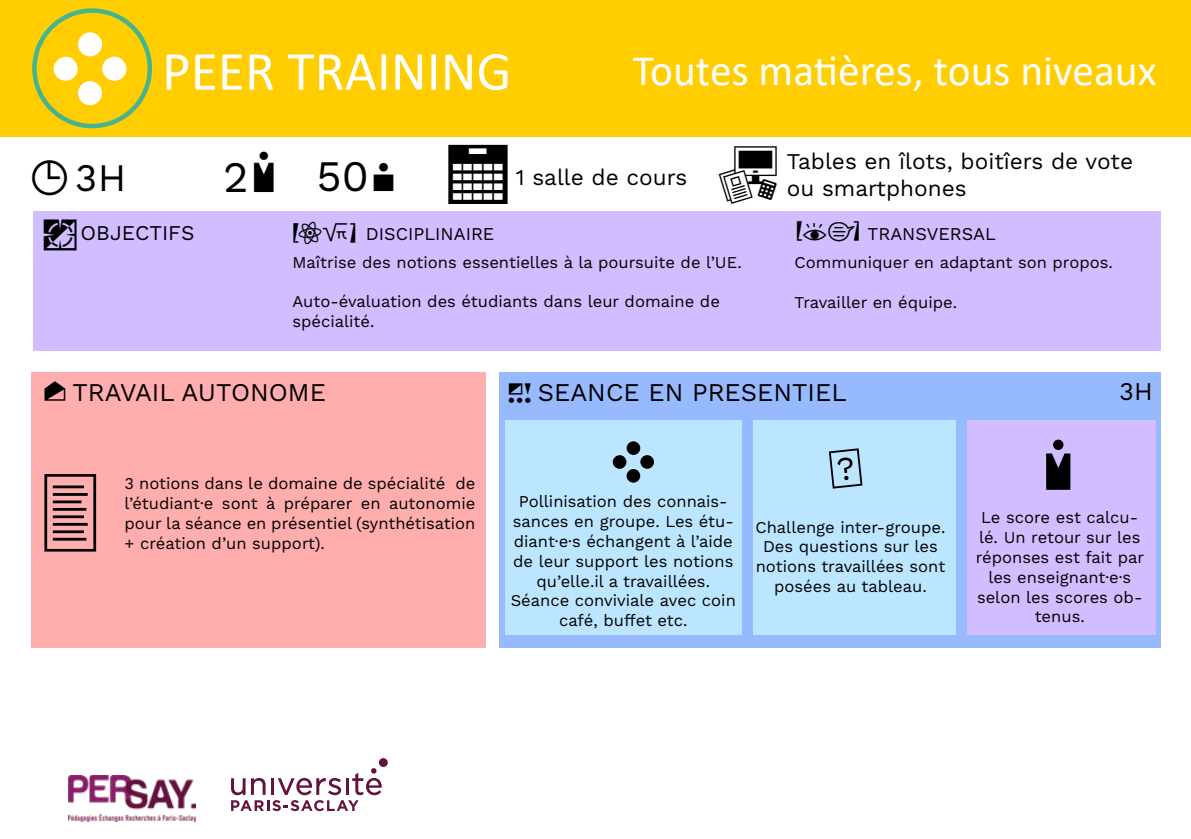
<style>
.page{position:relative;width:1191px;height:839px;background:#fff}
.page>*{position:absolute;margin:0;border:0;box-sizing:border-box;transform-origin:0 0}
.t1{font:111px "Pictogogie 09";color:#000}
.t2{font:63px "Pictogogie 09";color:#000}
.t3{font:61.5px "Pictogogie 09";color:#000}
.t4{font:55.5px "Calibri";color:#fff}
.t5{font:54px "Pictogogie 09";color:#000}
.t6{font:43.5px "Calibri";color:#fff}
.t7{font:43.5px "Pictogogie 09";color:#000}
.t8{font:39px "Work Sans";color:#000}
.t9{font:25.5px "Work Sans";color:#000}
.t10{font:22.5px/27px "Work Sans";color:#000}
.t11{font:21px "Work Sans";color:#000}
.t12{font:18px "Work Sans";color:#000}
.t13{font:18px "Pictogogie 09";color:#000}
.t14{font:16.5px/19.8px "Work Sans";color:#000;text-align:center}
.s1{font-family:"Pictogogie 09";font-size:111px}
.s2{font-family:"Pictogogie 09";font-size:49.5px}
.s3{font-family:"Pictogogie 09";font-size:37.5px}
.s4{font-family:"Pictogogie 09";font-size:28.5px}
.s5{font-family:"Pictogogie 09"}
.s6{font-family:"Pictogogie 09";font-size:18px}
</style>
<div class="page">
<div style="left:0;top:0;width:1191px;height:136px;background:#ffcd00"></div>
<div style="left:32px;top:8px;width:120px;height:120px;border:4px solid #46b48c;border-radius:50%"></div>
<div style="left:33px;top:212px;width:1128px;height:139px;background:#d1bdff"></div>
<div style="left:32px;top:372px;width:454px;height:276px;background:#ffadad"></div>
<div style="left:500px;top:372px;width:661px;height:276px;background:#97baff"></div>
<div style="left:506px;top:420px;width:236px;height:214px;background:#bce6ff"></div>
<div style="left:753px;top:421px;width:203px;height:213px;background:#bce6ff"></div>
<div style="left:967px;top:420px;width:189px;height:214px;background:#d1bdff"></div>
<div style="left:379px;top:758px;width:9px;height:9px;background:#63113f;border-radius:50%"></div>
<svg style="left:231px;top:768px;width:151px;height:43px"></svg>
<hr style="left:346px;top:778px;width:3px;height:16px;background:#63113f">
<img style="left:69px;top:775px;width:126px;height:46px">
<h3 class="t4" style="left:52px;top:33px;width:461px"><span class="s1">z</span> PEER TRAINING</h3>
<h3 class="t6" style="left:633px;top:40px;width:525px">Toutes matières, tous niveaux</h3>
<h3 class="t8" style="left:20px;top:154px;width:108px"><span class="s2">I</span>3H</h3>
<h3 class="t7" style="left:223px;top:151px;width:297px">2A 50D <sub>T</sub></h3>
<h3 class="t10" style="left:516px;top:164px;width:272px">1 salle de cours <span class="s3">U</span></h3>
<h3 class="t10" style="left:787px;top:148px;width:348px">Tables en îlots, boitîers de vote ou smartphones</h3>
<p class="t11" style="left:39px;top:221px;width:157px"><span class="s4">O</span>OBJECTIFS</p>
<p class="t12" style="left:291px;top:224px;width:205px"><span class="s5">Q</span> DISCIPLINAIRE</p>
<p class="t12" style="left:794px;top:223px;width:203px"><span class="s5">P</span> TRANSVERSAL</p>
<p class="t14" style="left:795px;top:253px;width:320px">Communiquer en adaptant son propos.</p>
<p class="t14" style="left:795px;top:293px;width:164px">Travailler en équipe.</p>
<p class="t14" style="left:292px;top:253px;width:451px">Maîtrise des notions essentielles à la poursuite de l’UE.</p>
<p class="t14" style="left:292px;top:292px;width:429px;text-align:left">Auto-évaluation des étudiants dans leur domaine de spécialité.</p>
<p class="t13" style="left:42px;top:383px;width:29px">K</p>
<h3 class="t9" style="left:72px;top:377px;width:255px">TRAVAIL AUTONOME</h3>
<h3 class="t9" style="left:506px;top:377px;width:342px"><span class="s6">L</span> SEANCE EN PRESENTIEL</h3>
<h3 class="t9" style="left:1119px;top:376px;width:35px">3H</h3>
<h1 class="t1" style="left:32px;top:457px;width:78px">v</h1>
<p class="t14" style="left:124px;top:474px;width:353px;text-align:justify">3 notions dans le domaine de spécialité de l’étudiant·e sont à préparer en autonomie pour la séance en présentiel (synthétisation + création d’un support).</p>
<h2 class="t2" style="left:612px;top:430px;width:45px">z</h2>
<p class="t14" style="left:511px;top:492px;width:227px">Pollinisation des connais&shy;sances en groupe. Les étu&shy;diant·e·s échangent à l’aide de leur support les notions qu’elle.il a travaillées.<br>Séance conviviale avec coin café, buffet etc.</p>
<h3 class="t3" style="left:825px;top:439px;width:44px">X</h3>
<p class="t14" style="left:755px;top:517px;width:192px">Challenge inter-groupe.<br>Des questions sur les notions travaillées sont posées au tableau.</p>
<h3 class="t5" style="left:1040px;top:439px;width:39px">A</h3>
<p class="t14" style="left:976px;top:508px;width:170px">Le score est calcu&shy;lé. Un retour sur les réponses est fait par les enseignant·e·s selon les scores ob&shy;tenus.</p>
</div>
